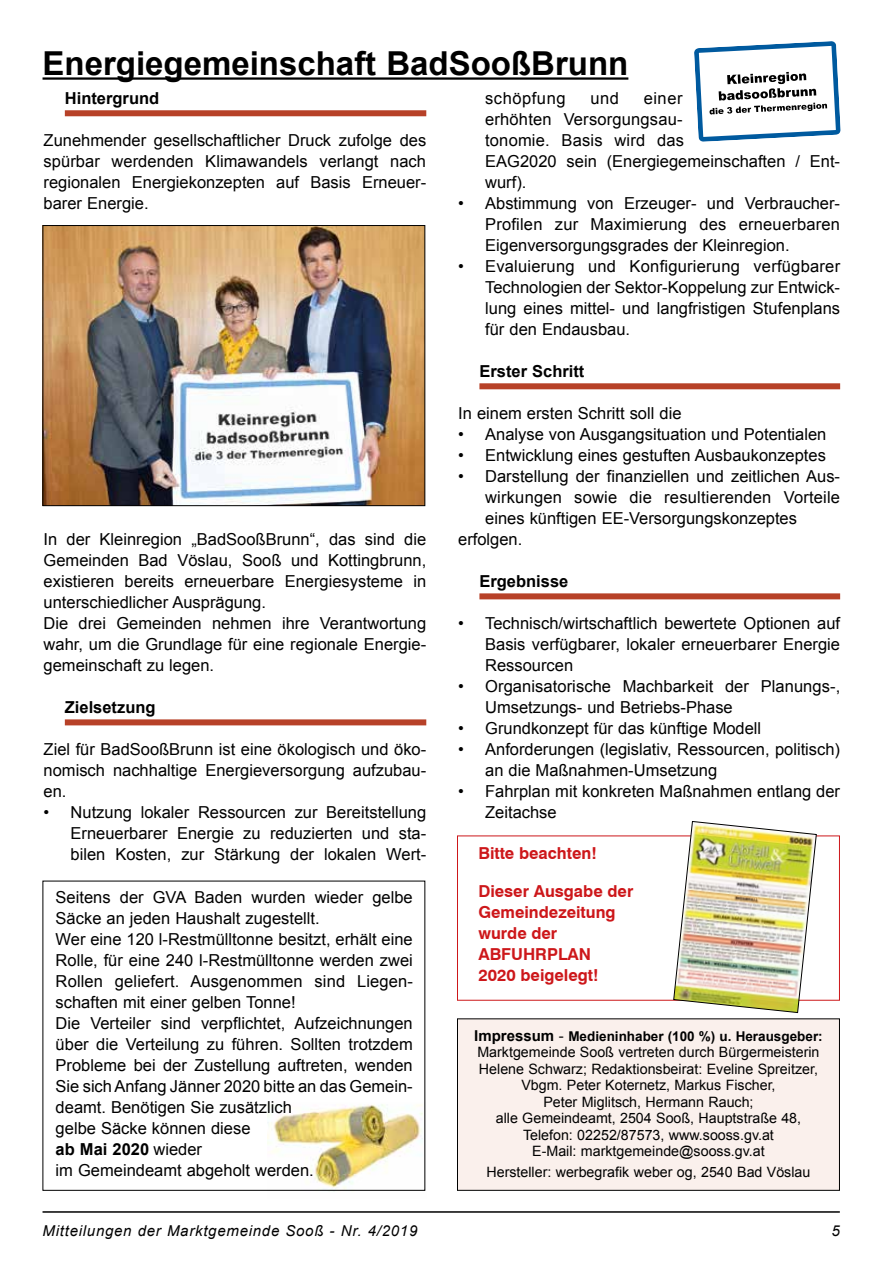
<style>
.page{position:relative;width:893px;height:1263px;background:#fff}
.page>*{position:absolute;margin:0;border:0;box-sizing:border-box;transform-origin:0 0}
.t1{font:700 33px "Arial";color:#000}
.t2{font:16.5px/21px "Arial";color:#000}
.t3{font:700 16.5px/21px "Swiss 721 BT";color:#cd171a}
.t4{font:700 16.5px "Arial";color:#000}
.t5{font:16.5px "Arial";letter-spacing:.03em;color:#000}
.t6{font:italic 15px "Arial";letter-spacing:.05em;color:#000}
.t7{font:14.25px/16.5px "Arial";color:#000;text-align:center}
.t8{font:700 13.5px "Arial";color:#000}
.s1{font-weight:700}
.s2{font-size:15px}
.s3{font-weight:400;font-size:15px}
</style>
<div class="page">
<hr style="left:43px;top:1211px;width:797px;height:2px;background:#000">
<div style="left:457px;top:835px;width:383px;height:165px;border:1px solid #cd171a"></div>
<img style="left:267px;top:1102px;width:159px;height:90px">
<div style="left:65px;top:110px;width:361px;height:6px;background:#b74128"></div>
<div style="left:65px;top:719px;width:361px;height:6px;background:#b74128"></div>
<div style="left:479px;top:383px;width:361px;height:6px;background:#b74128"></div>
<div style="left:479px;top:593px;width:361px;height:6px;background:#b74128"></div>
<hr style="left:43px;top:77px;width:585px;height:3px;background:#000">
<svg style="left:694px;top:41px;width:147px;height:101px"></svg>
<img style="left:45px;top:227px;width:378px;height:277px">
<div style="left:43px;top:225px;width:382px;height:281px;border:1px solid #000"></div>
<img style="left:673px;top:821px;width:144px;height:192px">
<div style="left:457px;top:1018px;width:383px;height:173px;background:#faf0ec;border:1px solid #000"></div>
<h1 class="t1" style="left:43px;top:41px;width:587px">Energiegemeinschaft BadSooßBrunn</h1>
<p class="t4" style="left:65px;top:87px;width:96px">Hintergrund</p>
<p class="t2" style="left:44px;top:130px;width:384px;text-align:justify">Zunehmender gesellschaftlicher Druck zufolge des spürbar werdenden Klimawandels verlangt nach regionalen Energiekonzepten auf Basis Erneuer&shy;barer Energie.</p>
<p class="t2" style="left:44px;top:529px;width:384px">In der Kleinregion „BadSooßBrunn“, das sind die Gemeinden Bad Vöslau, Sooß und Kottingbrunn, existieren bereits erneuerbare Energiesysteme in unterschiedlicher Ausprägung.<br>Die drei Gemeinden nehmen ihre Verantwortung wahr, um die Grundlage für eine regionale Energie&shy;gemeinschaft zu legen.</p>
<p class="t4" style="left:65px;top:696px;width:92px">Zielsetzung</p>
<p class="t2" style="left:44px;top:739px;width:384px;text-align:justify">Ziel für BadSooßBrunn ist eine ökologisch und öko&shy;nomisch nachhaltige Energieversorgung aufzubau&shy;en.</p>
<p class="t2" style="left:71px;top:802px;width:357px;text-align:justify;text-indent:-27px">• Nutzung lokaler Ressourcen zur Bereitstellung Erneuerbarer Energie zu reduzierten und sta&shy;bilen Kosten, zur Stärkung der lokalen Wert-</p>
<p class="t2" style="left:56px;top:887px;width:359px">Seitens der GVA Baden wurden wieder gelbe Säcke an jeden Haushalt zugestellt.<br>Wer eine 120 l-Restmülltonne besitzt, erhält eine Rolle, für eine 240 l-Restmülltonne werden zwei Rollen geliefert. Ausgenommen sind Liegen&shy;schaften mit einer gelben Tonne!<br>Die Verteiler sind verpflichtet, Aufzeichnungen über die Verteilung zu führen. Sollten trotzdem Probleme bei der Zustellung auftreten, wenden Sie sich Anfang Jänner 2020 bitte an das Gemein&shy;deamt. Benötigen Sie zusätzlich<br>gelbe Säcke können diese<br><span class="s1">ab Mai 2020</span> wieder<br>im Gemeindeamt abgeholt werden.</p>
<p class="t5" style="left:485px;top:87px;width:82px">schöpfung</p>
<p class="t2" style="left:590px;top:88px;width:30px">und</p>
<p class="t2" style="left:485px;top:88px;width:356px;text-indent:159px">einer<br>erhöhten Versorgungsau-<br>tonomie. Basis wird das<br>EAG2020 sein (Energiegemeinschaften / Ent&shy;wurf).</p>
<p class="t2" style="left:485px;top:193px;width:356px;text-align:justify;text-indent:-27px">• Abstimmung von Erzeuger- und Verbraucher-Profilen zur Maximierung des erneuerbaren Eigenversorgungsgrades der Kleinregion.</p>
<p class="t2" style="left:485px;top:256px;width:356px;text-align:justify;text-indent:-27px">• Evaluierung und Konfigurierung verfügbarer Technologien der Sektor-Koppelung zur Entwick&shy;lung eines mittel- und langfristigen Stufenplans für den Endausbau.</p>
<p class="t4" style="left:479px;top:360px;width:106px">Erster Schritt</p>
<p class="t2" style="left:458px;top:403px;width:225px">In einem ersten Schritt soll die</p>
<p class="t2" style="left:458px;top:424px;width:370px">• Analyse von Ausgangsituation und Potentialen</p>
<p class="t2" style="left:458px;top:445px;width:369px">• Entwicklung eines gestuften Ausbaukonzeptes</p>
<p class="t2" style="left:458px;top:466px;width:383px">• Darstellung der finanziellen und zeitlichen Aus-</p>
<p class="t2" style="left:485px;top:487px;width:356px">wirkungen sowie die resultierenden Vorteile</p>
<p class="t2" style="left:485px;top:508px;width:313px">eines künftigen EE-Versorgungskonzeptes</p>
<p class="t2" style="left:458px;top:529px;width:66px">erfolgen.</p>
<p class="t4" style="left:479px;top:570px;width:90px">Ergebnisse</p>
<p class="t2" style="left:485px;top:613px;width:356px;text-align:justify;text-indent:-27px">• Technisch/wirtschaftlich bewertete Optionen auf Basis verfügbarer, lokaler erneuerbarer Energie Ressourcen</p>
<p class="t2" style="left:485px;top:676px;width:357px;text-indent:-27px">• Organisatorische Machbarkeit der Planungs-,<br>Umsetzungs- und Betriebs-Phase</p>
<p class="t2" style="left:458px;top:718px;width:305px">• Grundkonzept für das künftige Modell</p>
<p class="t2" style="left:485px;top:739px;width:356px;text-indent:-27px">• Anforderungen (legislativ, Ressourcen, politisch) an die Maßnahmen-Umsetzung</p>
<p class="t2" style="left:485px;top:781px;width:356px;text-indent:-27px">• Fahrplan mit konkreten Maßnahmen entlang der<br>Zeitachse</p>
<p class="t3" style="left:478px;top:842px;width:120px">Bitte beachten!</p>
<p class="t3" style="left:478px;top:880px;width:156px">Dieser Ausgabe der<br>Gemeindezeitung wurde der<br>ABFUHRPLAN<br>2020 beigelegt!</p>
<p class="t8" style="left:474px;top:1027px;width:350px"><span class="s2">Impressum</span> <span class="s3">-</span> Medieninhaber (100 %) u. Herausgeber:</p>
<p class="t7" style="left:477px;top:1044px;width:344px">Marktgemeinde Sooß vertreten durch Bürgermeisterin Helene Schwarz; Redaktionsbeirat: Eveline Spreitzer, Vbgm. Peter Koternetz, Markus Fischer,<br>Peter Miglitsch, Hermann Rauch;<br>alle Gemeindeamt, 2504 Sooß, Hauptstraße 48, Telefon: 02252/87573, www.sooss.gv.at<br>E-Mail: marktgemeinde@sooss.gv.at</p>
<p class="t7" style="left:486px;top:1164px;width:325px">Hersteller: werbegrafik weber og, 2540 Bad Vöslau</p>
<p class="t6" style="left:43px;top:1221px;width:376px">Mitteilungen der Marktgemeinde Sooß - Nr. 4/2019</p>
<p class="t6" style="left:831px;top:1221px;width:10px">5</p>
</div>
